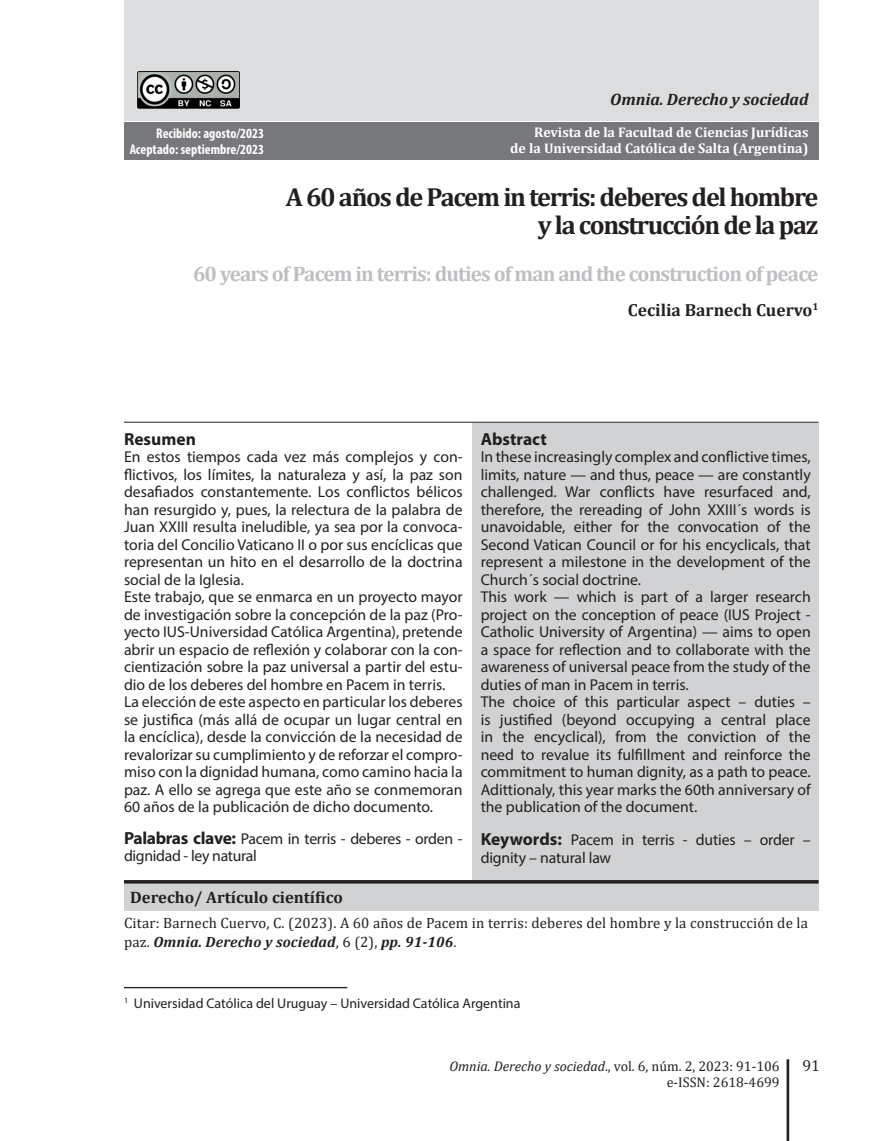
<style>
.page{position:relative;width:893px;height:1141px;background:#fff}
.page>*{position:absolute;margin:0;border:0;box-sizing:border-box;transform-origin:0 0}
.Cuerpo{font:700 26.25px "Cambria";letter-spacing:-.05em;color:#231f20}
.Cuerpo-2{font:700 21px "Cambria";letter-spacing:-.04em;color:#bebfc2}
.Cuerpo-3{font:700 17.5px "Cambria";color:#231f20}
.Cuerpo-4{font:700 17.5px "Myriad Pro";color:#231f20}
.t1{font:700 16.62px "Cambria";color:#231f20}
.t2{font:italic 700 16.62px "Cambria";color:#231f20}
.Cuerpo-5{font:15.75px/17.5px "Myriad Pro";color:#231f20;text-align:justify}
.Cuerpo-6{font:15.75px/17.5px "Myriad Pro";letter-spacing:-.02em;color:#231f20}
.t3{font:15.75px "Cambria";color:#231f20}
.t4{font:14.88px/19.2px "Cambria";letter-spacing:.01em;color:#231f20}
.t5{font:700 14px "Cambria";color:#fff}
.t6{font:14px "Cambria";color:#231f20}
.epico{font:14px "Myriad Pro";color:#231f20}
.t7{font:700 condensed 14px "Myriad Pro";color:#fff}
.s1{font-weight:700;font-size:17.5px}
.s2{font-weight:700;font-style:italic}
.s3{font-style:italic}
</style>
<div class="page">
<hr style="left:787px;top:1059px;width:2px;height:82px;background:#231f20">
<hr style="left:124px;top:987px;width:223px;height:1px;background:#231f20">
<div style="left:124px;top:0;width:695px;height:120px;background:#dcdddf"></div>
<div style="left:124px;top:122px;width:695px;height:38px;background:#76787b"></div>
<div style="left:472px;top:423px;width:347px;height:463px;background:#d1d2d4"></div>
<hr style="left:124px;top:422px;width:695px;height:1px;background:#231f20">
<img style="left:137px;top:72px;width:102px;height:36px">
<div style="left:124px;top:880px;width:695px;height:31px;background:#d1d2d4"></div>
<svg style="left:124px;top:880px;width:695px;height:4px;background:#383536"></svg>
<p class="t7" style="left:156px;top:125px;width:110px">Recibido: agosto/2023</p>
<p class="t7" style="left:130px;top:141px;width:136px">Aceptado: septiembre/2023</p>
<p class="t2" style="left:610px;top:88px;width:200px">Omnia. Derecho y sociedad</p>
<p class="t5" style="left:534px;top:123px;width:276px">Revista de la Facultad de Ciencias Jurídicas</p>
<p class="t5" style="left:510px;top:138px;width:300px">de la Universidad Católica de Salta (Argentina)</p>
<p class="Cuerpo" style="left:286px;top:178px;width:534px">A 60 años de Pacem in terris: deberes del hombre</p>
<p class="Cuerpo" style="left:538px;top:206px;width:282px">y la construcción de la paz</p>
<p class="Cuerpo-2" style="left:193px;top:259px;width:627px">60 years of Pacem in terris: duties of man and the construction of peace</p>
<p class="Cuerpo-3" style="left:628px;top:298px;width:192px">Cecilia Barnech Cuervo<sup>1</sup></p>
<p class="Cuerpo-4" style="left:124px;top:427px;width:73px">Resumen</p>
<p class="Cuerpo-5" style="left:124px;top:448px;width:340px">En estos tiempos cada vez más complejos y con&shy;flictivos, los límites, la naturaleza y así, la paz son desafiados constantemente. Los conflictos bélicos han resurgido y, pues, la relectura de la palabra de Juan XXIII resulta ineludible, ya sea por la convoca&shy;toria del Concilio Vaticano II o por sus encíclicas que representan un hito en el desarrollo de la doctrina social de la Iglesia.</p>
<p class="Cuerpo-5" style="left:124px;top:588px;width:340px">Este trabajo, que se enmarca en un proyecto mayor de investigación sobre la concepción de la paz (Pro&shy;yecto IUS-Universidad Católica Argentina), pretende abrir un espacio de reflexión y colaborar con la con&shy;cientización sobre la paz universal a partir del estu&shy;dio de los deberes del hombre en Pacem in terris.</p>
<p class="Cuerpo-5" style="left:124px;top:693px;width:340px">La elección de este aspecto en particular los deberes se justifica (más allá de ocupar un lugar central en la encíclica), desde la convicción de la necesidad de revalorizar su cumplimiento y de reforzar el compro&shy;miso con la dignidad humana, como camino hacia la paz. A ello se agrega que este año se conmemoran 60 años de la publicación de dicho documento.</p>
<p class="Cuerpo-6" style="left:124px;top:829px;width:340px"><span class="s1">Palabras clave:</span> Pacem in terris - deberes - orden - dignidad - ley natural</p>
<p class="t1" style="left:130px;top:886px;width:214px">Derecho/ Artículo científico</p>
<p class="Cuerpo-4" style="left:481px;top:427px;width:68px">Abstract</p>
<p class="Cuerpo-5" style="left:481px;top:448px;width:332px">In these increasingly complex and conflictive times, limits, nature — and thus, peace — are constantly challenged. War conflicts have resurfaced and, therefore, the rereading of John XXIII´s words is unavoidable, either for the convocation of the Second Vatican Council or for his encyclicals, that represent a milestone in the development of the Church´s social doctrine.</p>
<p class="Cuerpo-5" style="left:481px;top:588px;width:332px">This work — which is part of a larger research project on the conception of peace (IUS Project - Catholic University of Argentina) — aims to open a space for reflection and to collaborate with the awareness of universal peace from the study of the duties of man in Pacem in terris.</p>
<p class="Cuerpo-5" style="left:481px;top:693px;width:332px">The choice of this particular aspect – duties – is justified (beyond occupying a central place in the encyclical), from the conviction of the need to revalue its fulfillment and reinforce the commitment to human dignity, as a path to peace.<br>Adittionaly, this year marks the 60th anniversary of the publication of the document.</p>
<p class="Cuerpo-5" style="left:481px;top:831px;width:332px"><span class="s1">Keywords:</span> Pacem in terris - duties – order – dignity – natural law</p>
<p class="t4" style="left:124px;top:913px;width:685px">Citar: Barnech Cuervo, C. (2023). A 60 años de Pacem in terris: deberes del hombre y la construcción de la paz. <span class="s2">Omnia. Derecho y sociedad</span>, 6 (2), <span class="s2">pp. 91-106</span>.</p>
<p class="epico" style="left:124px;top:995px;width:398px"><sup>1</sup> Universidad Católica del Uruguay – Universidad Católica Argentina</p>
<p class="t6" style="left:449px;top:1058px;width:332px"><span class="s3">Omnia. Derecho y sociedad</span>., vol. 6, núm. 2, 2023: 91-106</p>
<p class="t3" style="left:802px;top:1056px;width:19px">91</p>
<p class="t6" style="left:667px;top:1074px;width:114px">e-ISSN: 2618-4699</p>
</div>
